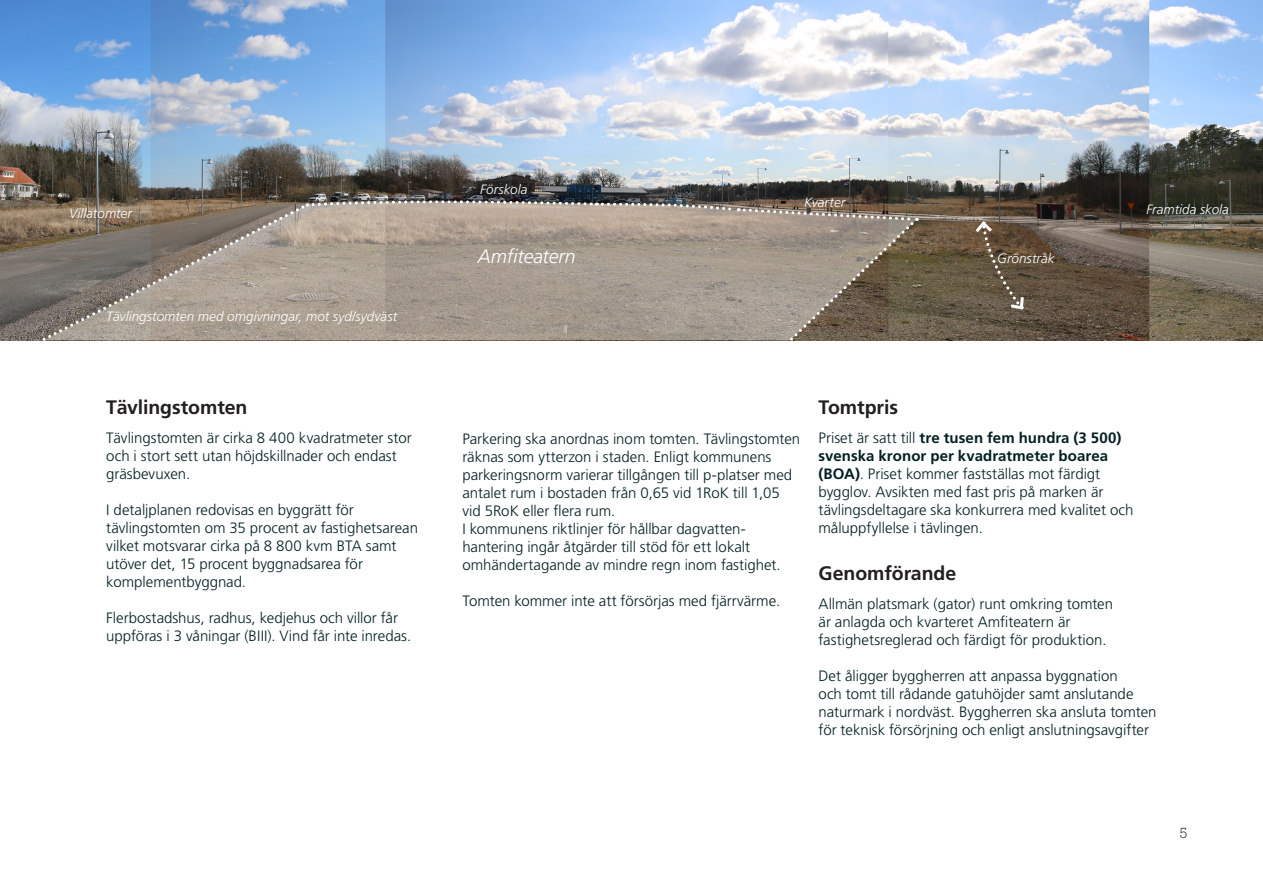
<style>
.page{position:relative;width:1263px;height:893px;background:#fff}
.page>*{position:absolute;margin:0;border:0;box-sizing:border-box;transform-origin:0 0}
.Brödtext{font:700 19.5px "Frutiger LT Std";letter-spacing:-.005em;color:#231f20}
.Brödtext-2{font:italic 300 19.5px "Frutiger LT Std";letter-spacing:-.01em;color:#fff}
.Brödtext-3{font:300 15px/18px "Frutiger LT Std";letter-spacing:-.005em;color:#041f22}
.t1{font:300 15px "Rockwell Std";color:#231f20}
.Brödtext-4{font:italic 300 13.5px "Frutiger LT Std";color:#fff}
.s1{font-weight:700}
</style>
<div class="page">
<img style="left:0;top:0;width:1263px;height:340px">
<svg style="left:28px;top:199px;width:889px;height:142px"></svg>
<svg style="left:972px;top:219px;width:53px;height:92px"></svg>
<p class="Brödtext-4" style="left:69px;top:206px;width:64px">Villatomter</p>
<p class="Brödtext-4" style="left:106px;top:308px;width:292px">Tävlingstomten med omgivningar, mot syd/sydväst</p>
<p class="Brödtext" style="left:106px;top:396px;width:143px">Tävlingstomten</p>
<p class="Brödtext-3" style="left:106px;top:429px;width:307px">Tävlingstomten är cirka 8 400 kvadratmeter stor och i stort sett utan höjdskillnader och endast gräsbevuxen.</p>
<p class="Brödtext-3" style="left:106px;top:501px;width:313px">I detaljplanen redovisas en byggrätt för tävlingstomten om 35 procent av fastighetsarean vilket motsvarar cirka på 8 800 kvm BTA samt utöver det, 15 procent byggnadsarea för komplementbyggnad.</p>
<p class="Brödtext-3" style="left:106px;top:609px;width:306px">Flerbostadshus, radhus, kedjehus och villor får uppföras i 3 våningar (BIII). Vind får inte inredas.</p>
<p class="Brödtext-4" style="left:480px;top:182px;width:49px">Förskola</p>
<p class="Brödtext-2" style="left:478px;top:245px;width:99px">Amfiteatern</p>
<p class="Brödtext-4" style="left:804px;top:195px;width:43px">Kvarter</p>
<p class="Brödtext-4" style="left:997px;top:251px;width:59px">Grönstråk</p>
<p class="Brödtext-4" style="left:1146px;top:202px;width:84px">Framtida skola</p>
<p class="Brödtext-3" style="left:462px;top:430px;width:339px">Parkering ska anordnas inom tomten. Tävlingstomten räknas som ytterzon i staden. Enligt kommunens parkeringsnorm varierar tillgången till p-platser med antalet rum i bostaden från 0,65 vid 1RoK till 1,05 vid 5RoK eller flera rum.</p>
<p class="Brödtext-3" style="left:462px;top:520px;width:320px">I kommunens riktlinjer för hållbar dagvatten&shy;hantering ingår åtgärder till stöd för ett lokalt omhändertagande av mindre regn inom fastighet.</p>
<p class="Brödtext-3" style="left:462px;top:592px;width:319px">Tomten kommer inte att försörjas med fjärrvärme.</p>
<p class="Brödtext" style="left:818px;top:396px;width:81px">Tomtpris</p>
<p class="Brödtext-3" style="left:818px;top:429px;width:316px">Priset är satt till <span class="s1">tre tusen fem hundra (3 500) svenska kronor per kvadratmeter boarea (BOA)</span>. Priset kommer fastställas mot färdigt bygglov. Avsikten med fast pris på marken är tävlingsdeltagare ska konkurrera med kvalitet och måluppfyllelse i tävlingen.</p>
<p class="Brödtext" style="left:818px;top:562px;width:139px">Genomförande</p>
<p class="Brödtext-3" style="left:818px;top:595px;width:296px">Allmän platsmark (gator) runt omkring tomten är anlagda och kvarteret Amfiteatern är fastighetsreglerad och färdigt för produktion.</p>
<p class="Brödtext-3" style="left:818px;top:667px;width:340px">Det åligger byggherren att anpassa byggnation<br>och tomt till rådande gatuhöjder samt anslutande naturmark i nordväst. Byggherren ska ansluta tomten för teknisk försörjning och enligt anslutningsavgifter</p>
<p class="t1" style="left:1179px;top:824px;width:9px">5</p>
</div>
